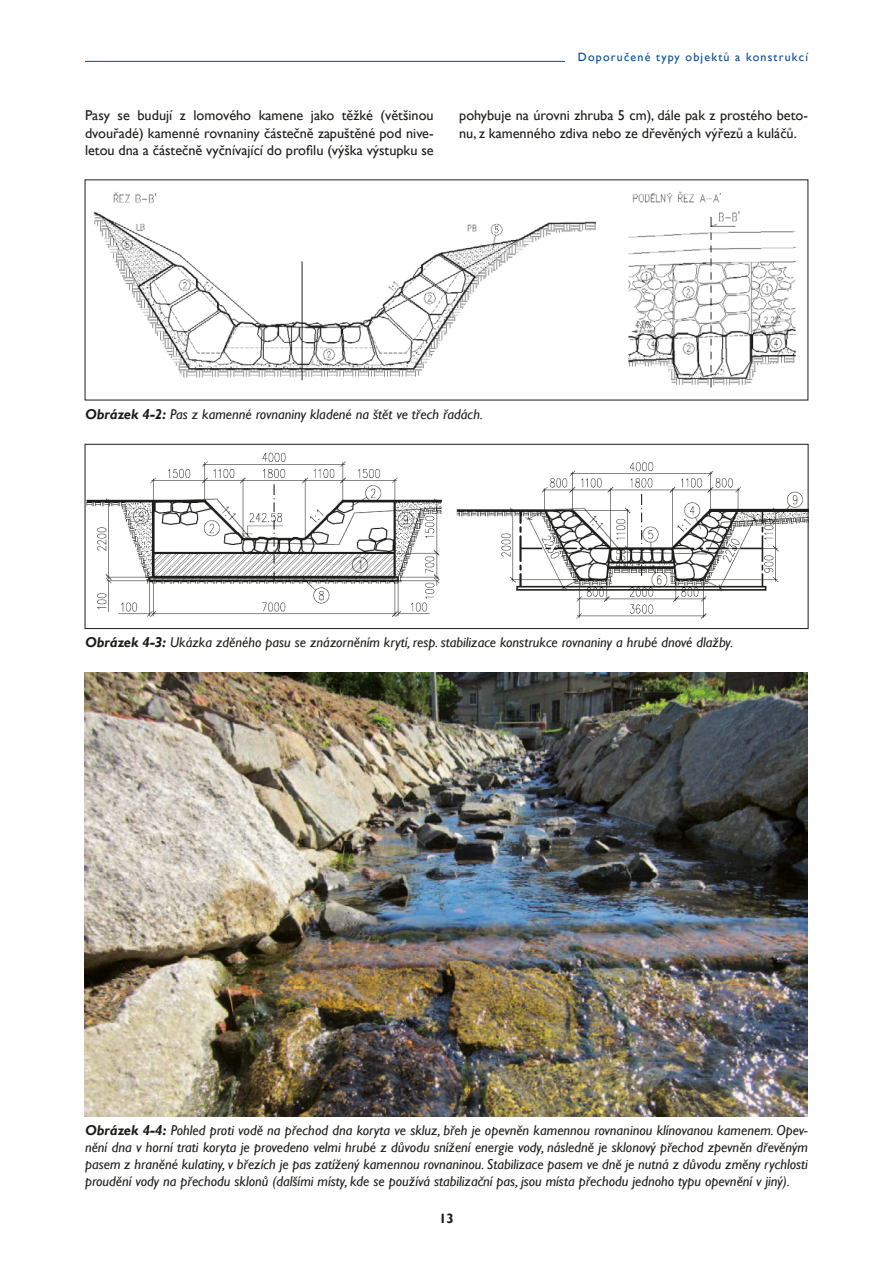
<style>
.page{position:relative;width:893px;height:1263px;background:#fff}
.page>*{position:absolute;margin:0;border:0;box-sizing:border-box;transform-origin:0 0}
.t1{font:italic 14.25px/17.1px "Gill Sans";color:#1d1d1b;text-align:justify}
.t2{font:14.25px/17.1px "Gill Sans";color:#1d1d1b;text-align:justify}
.t3{font:700 13.5px "Gill Sans";color:#1d1d1b}
.t4{font:12px "Gill Sans";letter-spacing:.1em;color:#00499a}
.s1{font-weight:700}
</style>
<div class="page">
<img style="left:93px;top:191px;width:703px;height:197px">
<img style="left:87px;top:452px;width:719px;height:167px">
<div style="left:85px;top:444px;width:723px;height:185px;border:1px solid #1d1d1b"></div>
<img style="left:85px;top:673px;width:723px;height:444px">
<hr style="left:85px;top:61px;width:723px;height:1px;background:#00499a">
<div style="left:565px;top:53px;width:243px;height:26px;background:#fff"></div>
<p class="t4" style="left:578px;top:50px;width:232px">Doporučené typy objektů a konstrukcí</p>
<p class="t2" style="left:85px;top:107px;width:350px">Pasy se budují z lomového kamene jako těžké (většinou dvouřadé) kamenné rovnaniny částečně zapuštěné pod nive&shy;letou dna a částečně vyčnívající do profilu (výška výstupku se</p>
<p class="t2" style="left:459px;top:107px;width:350px">pohybuje na úrovni zhruba 5 cm), dále pak z prostého beto&shy;nu, z kamenného zdiva nebo ze dřevěných výřezů a kuláčů.</p>
<p class="t1" style="left:85px;top:405px;width:399px"><span class="s1">Obrázek 4-2:</span> Pas z kamenné rovnaniny kladené na štět ve třech řadách.</p>
<p class="t1" style="left:85px;top:634px;width:650px"><span class="s1">Obrázek 4-3:</span> Ukázka zděného pasu se znázorněním krytí, resp. stabilizace konstrukce rovnaniny a hrubé dnové dlažby.</p>
<p class="t1" style="left:85px;top:1122px;width:724px"><span class="s1">Obrázek 4-4:</span> Pohled proti vodě na přechod dna koryta ve skluz, břeh je opevněn kamennou rovnaninou klínovanou kamenem. Opev&shy;nění dna v horní trati koryta je provedeno velmi hrubé z důvodu snížení energie vody, následně je sklonový přechod zpevněn dřevěným pasem z hraněné kulatiny, v březích je pas zatížený kamennou rovnaninou. Stabilizace pasem ve dně je nutná z důvodu změny rychlosti proudění vody na přechodu sklonů (dalšími místy, kde se používá stabilizační pas, jsou místa přechodu jednoho typu opevnění v jiný).</p>
<p class="t3" style="left:439px;top:1210px;width:16px">13</p>
</div>
